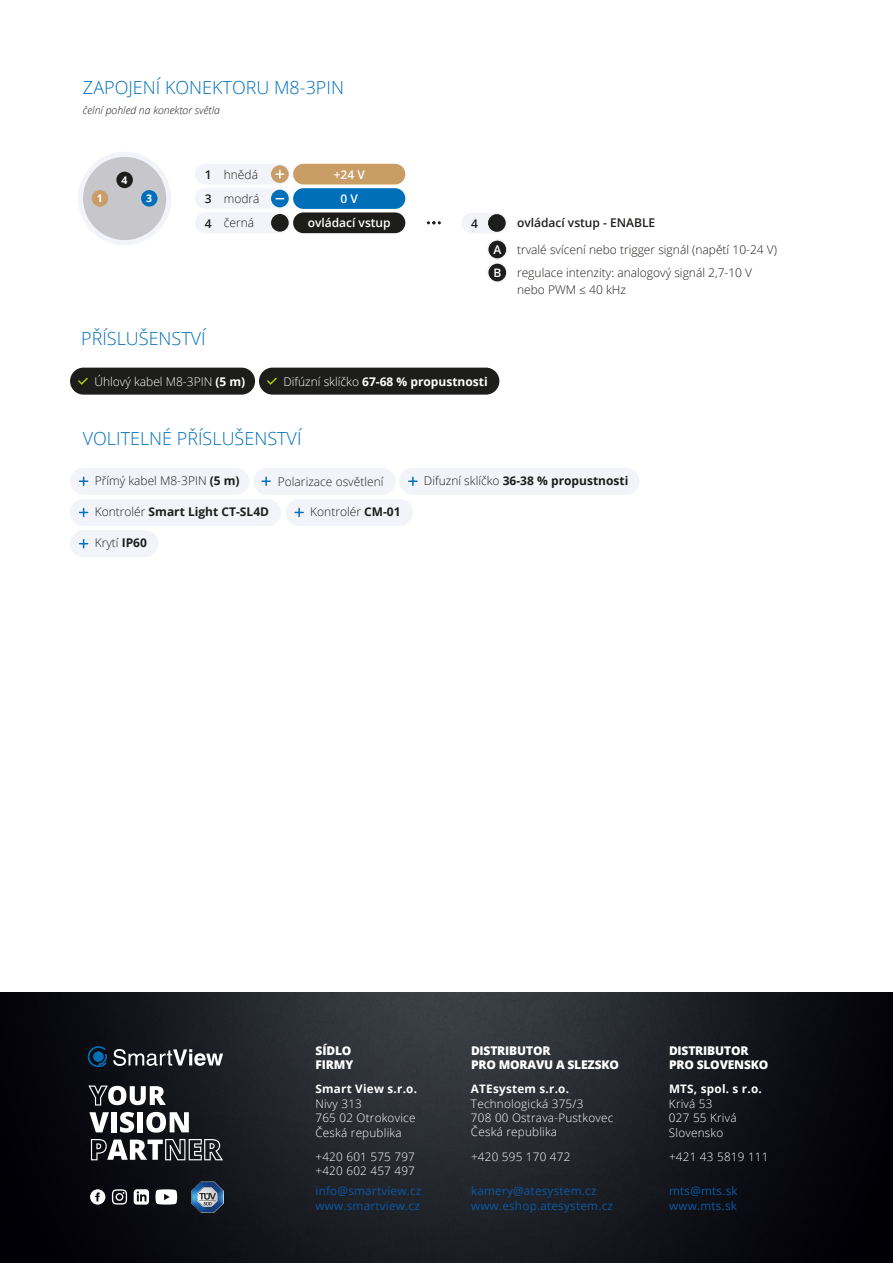
<style>
.page{position:relative;width:893px;height:1263px;background:#fff}
.page>*{position:absolute;margin:0;border:0;box-sizing:border-box;transform-origin:0 0}
.t1{font:300 18px "Open Sans";color:#006fb9}
.t2{font:300 12px/23.1px "Open Sans";color:#1d1d1b}
.t3{font:800 12px/14.4px "Open Sans";letter-spacing:-.015em;color:#fff}
.t4{font:700 12px "Open Sans";color:#1d1d1b}
.t5{font:700 12px "Open Sans";color:#fff}
.t6{font:600 12px/24.3px "Open Sans";color:#1d1d1b;text-align:justify}
.t7{font:300 12px "Open Sans";color:#fff}
.t8{font:600 12px "Open Sans";color:#fff}
.t9{font:300 11.7px/14.9px "Open Sans";letter-spacing:.02em;color:#fff}
.t10{font:11.7px/14.9px "Open Sans";letter-spacing:.02em;color:#0a58a5}
.t11{font:700 11.7px "Open Sans";letter-spacing:.02em;color:#fff}
.t12{font:600 11.7px "Open Sans";color:#fff}
.t13{font:italic 300 10.5px "Open Sans";color:#1d1d1b}
.t14{font:700 10.5px "Open Sans";color:#fff}
.s1{font-weight:700}
.s2{font-weight:300}
</style>
<div class="page">
<div style="left:195px;top:164px;width:95px;height:20px;background:#f3f4f9;border-radius:10px"></div>
<div style="left:78px;top:152px;width:93px;height:93px;background:#f3f4f9;border-radius:50%"></div>
<div style="left:83px;top:157px;width:83px;height:83px;background:#c7c7cb;border-radius:50%"></div>
<div style="left:92px;top:190px;width:16px;height:17px;background:#c99d67;border-radius:50%"></div>
<div style="left:116px;top:172px;width:17px;height:16px;background:#1d1d1b;border-radius:50%"></div>
<div style="left:141px;top:190px;width:17px;height:17px;background:#006fb9;border-radius:50%"></div>
<div style="left:195px;top:188px;width:95px;height:21px;background:#f3f4f9;border-radius:10px"></div>
<div style="left:195px;top:212px;width:95px;height:21px;background:#f3f4f9;border-radius:10px"></div>
<div style="left:293px;top:164px;width:112px;height:20px;background:#c99d66;border-radius:10px"></div>
<div style="left:293px;top:188px;width:112px;height:21px;background:#006fb9;border-radius:10px"></div>
<div style="left:293px;top:212px;width:112px;height:21px;background:#1d1d1b;border-radius:10px"></div>
<div style="left:461px;top:213px;width:46px;height:20px;background:#f3f4f9;border-radius:10px"></div>
<svg style="left:488px;top:213px;width:19px;height:20px"></svg>
<svg style="left:487px;top:239px;width:20px;height:44px"></svg>
<svg style="left:271px;top:165px;width:19px;height:67px"></svg>
<svg style="left:427px;top:221px;width:14px;height:3px"></svg>
<div style="left:253px;top:468px;width:143px;height:27px;background:#f3f4f9;border-radius:14px"></div>
<svg style="left:262px;top:477px;width:8px;height:8px"></svg>
<div style="left:70px;top:499px;width:211px;height:27px;background:#f3f4f9;border-radius:13px"></div>
<svg style="left:80px;top:508px;width:8px;height:8px"></svg>
<div style="left:70px;top:368px;width:185px;height:27px;background:#1d1d1b;border-radius:14px"></div>
<svg style="left:78px;top:377px;width:10px;height:8px"></svg>
<div style="left:70px;top:468px;width:180px;height:27px;background:#f3f4f9;border-radius:14px"></div>
<svg style="left:80px;top:477px;width:8px;height:8px"></svg>
<div style="left:399px;top:468px;width:240px;height:27px;background:#f3f4f9;border-radius:14px"></div>
<svg style="left:409px;top:477px;width:8px;height:8px"></svg>
<div style="left:286px;top:499px;width:127px;height:27px;background:#f3f4f9;border-radius:14px"></div>
<svg style="left:295px;top:508px;width:8px;height:8px"></svg>
<div style="left:259px;top:368px;width:240px;height:27px;background:#1d1d1b;border-radius:14px"></div>
<svg style="left:267px;top:377px;width:10px;height:8px"></svg>
<img style="left:0;top:993px;width:893px;height:270px">
<svg style="left:113px;top:1049px;width:110px;height:17px"></svg>
<svg style="left:88px;top:1046px;width:19px;height:21px"></svg>
<svg style="left:88px;top:1085px;width:78px;height:20px"></svg>
<svg style="left:89px;top:1112px;width:20px;height:20px"></svg>
<div style="left:111px;top:1112px;width:6px;height:20px;background:#fff"></div>
<svg style="left:120px;top:1112px;width:14px;height:21px"></svg>
<div style="left:137px;top:1112px;width:6px;height:20px;background:#fff"></div>
<svg style="left:146px;top:1112px;width:43px;height:21px"></svg>
<svg style="left:91px;top:1139px;width:132px;height:21px"></svg>
<svg style="left:155px;top:1189px;width:22px;height:15px"></svg>
<svg style="left:134px;top:1189px;width:15px;height:15px"></svg>
<svg style="left:112px;top:1189px;width:15px;height:15px"></svg>
<svg style="left:90px;top:1189px;width:15px;height:15px"></svg>
<img style="left:192px;top:1181px;width:31px;height:31px">
<div style="left:70px;top:530px;width:88px;height:27px;background:#f3f4f9;border-radius:14px"></div>
<svg style="left:80px;top:540px;width:8px;height:8px"></svg>
<h1 class="t1" style="left:83px;top:75px;width:263px">ZAPOJENÍ KONEKTORU M8-3PIN</h1>
<p class="t13" style="left:83px;top:103px;width:138px">čelní pohled na konektor světla</p>
<p class="t14" style="left:122px;top:172px;width:7px">4</p>
<p class="t14" style="left:97px;top:191px;width:7px">1</p>
<p class="t14" style="left:146px;top:191px;width:7px">3</p>
<p class="t6" style="left:205px;top:162px;width:8px">1<br>3<br>4</p>
<p class="t2" style="left:224px;top:163px;width:36px">hnědá</p>
<p class="t2" style="left:224px;top:211px;width:32px">černá</p>
<p class="t6" style="left:471px;top:211px;width:8px">4</p>
<p class="t8" style="left:334px;top:166px;width:33px">+24 V</p>
<p class="t8" style="left:308px;top:214px;width:84px">ovládací vstup</p>
<p class="t2" style="left:224px;top:186px;width:37px">modrá</p>
<p class="t8" style="left:340px;top:190px;width:19px">0 V</p>
<p class="t8" style="left:493px;top:241px;width:9px">A</p>
<p class="t12" style="left:493px;top:264px;width:9px">B</p>
<p class="t6" style="left:517px;top:210px;width:140px">ovládací vstup - ENABLE</p>
<p class="t2" style="left:517px;top:237px;width:261px">trvalé svícení nebo trigger signál (napětí 10-24 V) regulace intenzity: analogový signál 2,7-10 V</p>
<p class="t2" style="left:517px;top:278px;width:110px">nebo PWM ≤ 40 kHz</p>
<h1 class="t1" style="left:81px;top:326px;width:126px">PŘÍSLUŠENSTVÍ</h1>
<p class="t7" style="left:94px;top:373px;width:152px">Úhlový kabel M8-3PIN <span class="s1">(5 m)</span></p>
<h1 class="t1" style="left:83px;top:426px;width:220px">VOLITELNÉ PŘÍSLUŠENSTVÍ</h1>
<p class="t2" style="left:95px;top:469px;width:146px">Přímý kabel M8-3PIN <span class="s1">(5 m)</span></p>
<p class="t4" style="left:424px;top:472px;width:206px"><span class="s2">Difuzní sklíčko</span> 36-38 % propustnosti</p>
<p class="t2" style="left:310px;top:500px;width:92px">Kontrolér <span class="s1">CM-01</span></p>
<p class="t5" style="left:283px;top:373px;width:206px"><span class="s2">Difúzní sklíčko</span> 67-68 % propustnosti</p>
<p class="t2" style="left:278px;top:469px;width:107px">Polarizace osvětlení</p>
<p class="t4" style="left:95px;top:503px;width:176px"><span class="s2">Kontrolér</span> Smart Light CT-SL4D</p>
<p class="t2" style="left:95px;top:531px;width:54px">Krytí <span class="s1">IP60</span></p>
<p class="t3" style="left:316px;top:1043px;width:39px">SÍDLO<br>FIRMY</p>
<p class="t11" style="left:315px;top:1080px;width:103px">Smart View s.r.o.</p>
<p class="t9" style="left:315px;top:1095px;width:101px">Nivy 313<br>765 02 Otrokovice<br>Česká republika</p>
<p class="t9" style="left:315px;top:1149px;width:101px;line-height:14.1px">+420 601 575 797 +420 602 457 497</p>
<p class="t10" style="left:315px;top:1183px;width:107px">info@smartview.cz www.smartview.cz</p>
<p class="t3" style="left:471px;top:1043px;width:150px">DISTRIBUTOR<br>PRO MORAVU A SLEZSKO</p>
<p class="t11" style="left:471px;top:1080px;width:100px">ATEsystem s.r.o.</p>
<p class="t9" style="left:471px;top:1096px;width:144px;line-height:14.4px">Technologická 375/3<br>708 00 Ostrava-Pustkovec<br>Česká republika</p>
<p class="t9" style="left:471px;top:1149px;width:101px">+420 595 170 472</p>
<p class="t10" style="left:471px;top:1183px;width:143px">kamery@atesystem.cz www.eshop.atesystem.cz</p>
<p class="t3" style="left:669px;top:1043px;width:101px">DISTRIBUTOR<br>PRO SLOVENSKO</p>
<p class="t11" style="left:669px;top:1080px;width:94px">MTS, spol. s r.o.</p>
<p class="t9" style="left:669px;top:1095px;width:69px">Krivá 53<br>027 55 Krivá<br>Slovensko</p>
<p class="t9" style="left:669px;top:1149px;width:101px">+421 43 5819 111</p>
<p class="t10" style="left:669px;top:1183px;width:70px">mts@mts.sk www.mts.sk</p>
</div>
